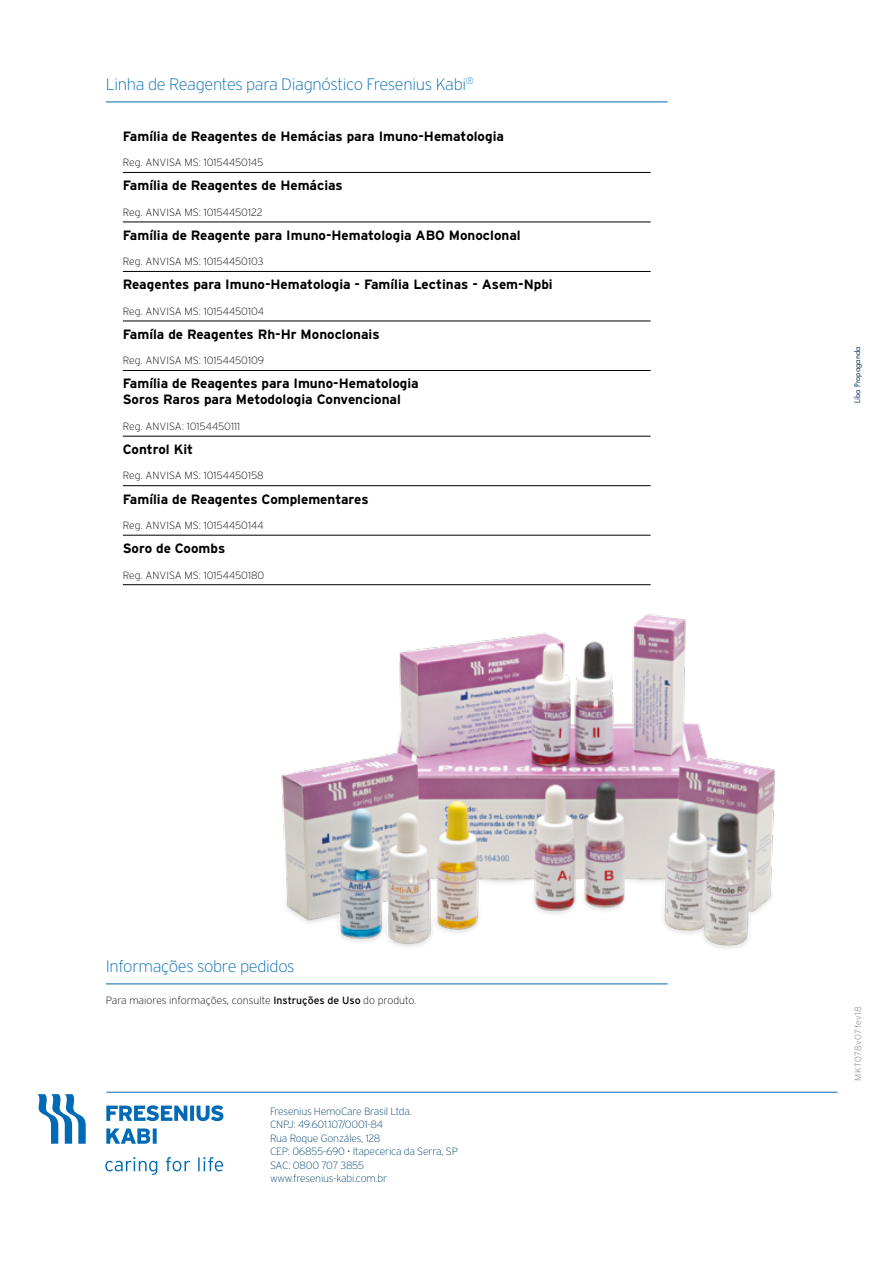
<style>
.page{position:relative;width:893px;height:1263px;background:#fff}
.page>*{position:absolute;margin:0;border:0;box-sizing:border-box;transform-origin:0 0}
.t1{font:200 16.5px "Interstate";letter-spacing:-.02em;color:#006ab4}
.t2{font:700 13.5px/16.2px "Interstate";color:#000}
.t3{font:200 10.5px "Interstate";color:#000}
.t4{font:200 10.5px/13.5px "Interstate";letter-spacing:-.02em;color:#004170}
.t5{font:200 9px "Interstate";letter-spacing:.05em;color:#706f6f}
.t6{font:7.5px "Futura Std";color:#002d55}
.s1{font-weight:400}
</style>
<div class="page">
<svg style="left:38px;top:1094px;width:48px;height:50px"></svg>
<svg style="left:106px;top:1128px;width:51px;height:16px"></svg>
<svg style="left:106px;top:1105px;width:117px;height:16px"></svg>
<svg style="left:105px;top:1157px;width:118px;height:18px"></svg>
<hr style="left:106px;top:1092px;width:732px;height:1px;background:#006ab4">
<hr style="left:106px;top:102px;width:562px;height:1px;background:#006ab4">
<hr style="left:123px;top:172px;width:528px;height:1px;background:#000">
<hr style="left:123px;top:222px;width:528px;height:1px;background:#000">
<hr style="left:123px;top:271px;width:528px;height:1px;background:#000">
<hr style="left:123px;top:321px;width:528px;height:1px;background:#000">
<hr style="left:123px;top:370px;width:528px;height:1px;background:#000">
<hr style="left:123px;top:436px;width:528px;height:1px;background:#000">
<hr style="left:123px;top:485px;width:528px;height:1px;background:#000">
<hr style="left:123px;top:535px;width:528px;height:1px;background:#000">
<hr style="left:123px;top:584px;width:528px;height:1px;background:#000">
<img style="left:281px;top:614px;width:495px;height:335px">
<hr style="left:106px;top:984px;width:562px;height:1px;background:#006ab4">
<p class="t1" style="left:106px;top:75px;width:370px">Linha de Reagentes para Diagnóstico Fresenius Kabi<sup>®</sup></p>
<p class="t2" style="left:123px;top:128px;width:383px">Família de Reagentes de Hemácias para Imuno-Hematologia</p>
<p class="t3" style="left:123px;top:157px;width:142px">Reg. ANVISA MS: 10154450145</p>
<p class="t2" style="left:123px;top:177px;width:222px">Família de Reagentes de Hemácias</p>
<p class="t3" style="left:123px;top:206px;width:141px">Reg. ANVISA MS: 10154450122</p>
<p class="t2" style="left:123px;top:227px;width:399px">Família de Reagente para Imuno-Hematologia ABO Monoclonal</p>
<p class="t3" style="left:123px;top:256px;width:142px">Reg. ANVISA MS: 10154450103</p>
<p class="t2" style="left:123px;top:276px;width:431px">Reagentes para Imuno-Hematologia - Família Lectinas - Asem-Npbi</p>
<p class="t3" style="left:123px;top:305px;width:143px">Reg. ANVISA MS: 10154450104</p>
<p class="t2" style="left:123px;top:326px;width:258px">Famíla de Reagentes Rh-Hr Monoclonais</p>
<p class="t3" style="left:123px;top:355px;width:143px">Reg. ANVISA MS: 10154450109</p>
<p class="t2" style="left:123px;top:375px;width:297px">Família de Reagentes para Imuno-Hematologia<br>Soros Raros para Metodologia Convencional</p>
<p class="t3" style="left:123px;top:421px;width:119px">Reg. ANVISA: 10154450111</p>
<p class="t2" style="left:123px;top:441px;width:72px">Control Kit</p>
<p class="t3" style="left:123px;top:470px;width:142px">Reg. ANVISA MS: 10154450158</p>
<p class="t2" style="left:123px;top:490px;width:247px">Família de Reagentes Complementares</p>
<p class="t3" style="left:123px;top:520px;width:142px">Reg. ANVISA MS: 10154450144</p>
<p class="t2" style="left:123px;top:540px;width:104px">Soro de Coombs</p>
<p class="t3" style="left:123px;top:569px;width:143px">Reg. ANVISA MS: 10154450180</p>
<p class="t1" style="left:106px;top:957px;width:190px">Informações sobre pedidos</p>
<p class="t3" style="left:106px;top:995px;width:312px">Para maiores informações, consulte <span class="s1">Instruções de Uso</span> do produto.</p>
<p class="t4" style="left:270px;top:1104px;width:189px">Fresenius HemoCare Brasil Ltda.<br>CNPJ: 49.601.107/0001-84<br>Rua Roque Gonzáles, 128<br>CEP: 06855-690 • Itapecerica da Serra, SP<br>SAC: 0800 707 3855 www.fresenius-kabi.com.br</p>
<p class="t6" style="left:852px;top:403px;width:58px;rotate:-90deg">Liba Propaganda</p>
<p class="t5" style="left:853px;top:1081px;width:76px;rotate:-90deg">MKT078v07fev18</p>
</div>
